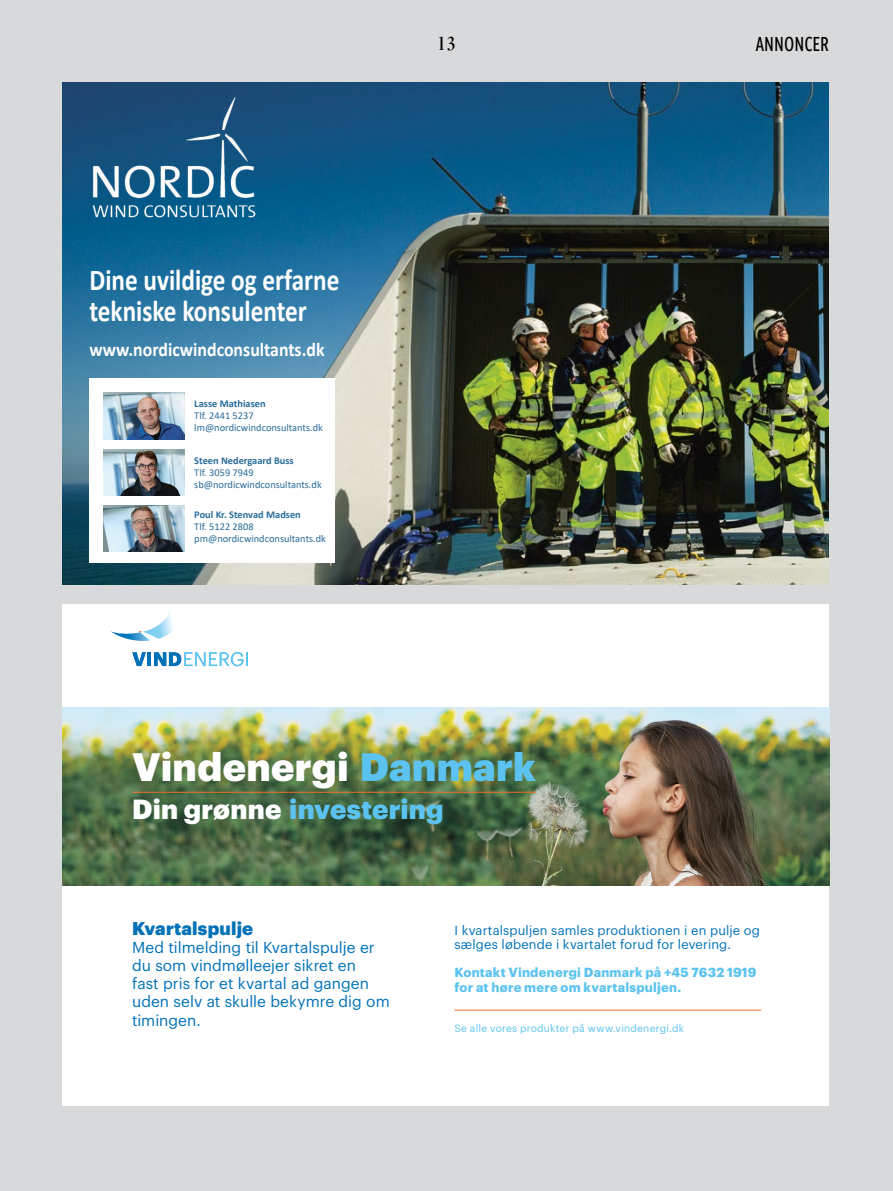
<style>
.page{position:relative;width:893px;height:1191px;background:#d8d9db}
.page>*{position:absolute;margin:0;border:0;box-sizing:border-box;transform-origin:0 0}
.t1{font:900 38.7px "Graphik";letter-spacing:.01em;color:#fff}
.t2{font:700 30.3px/30.3px "Calibri";color:#fff;scale:.83 1}
.t3{font:900 27.15px "Graphik";letter-spacing:.01em;color:#5cc3f0}
.t4{font:500 22.5px "Freight Sans Cmp Pro";color:#000}
.t5{font:500 21px "Freight Disp Cmp Pro";color:#000}
.t6{font:700 19.65px "Calibri";color:#fff;scale:.91 1}
.t7{font:900 18.15px "Graphik";letter-spacing:.01em;color:#0071b7}
.t8{font:15.45px/18.5px "Graphik";color:#0071b7}
.t9{font:12.9px/14.2px "Graphik";letter-spacing:.015em;color:#0071b7}
.t10{font:700 12.9px/14.2px "Graphik";letter-spacing:.02em;color:#5cc3f0}
.t11{font:10.35px/11.9px "Calibri";color:#296c9a}
.t12{font:700 10.35px "Calibri";color:#296c9a}
.t13{font:10.35px "Graphik";letter-spacing:.02em;color:#5cc3f0}
.s1{color:#5cc3f0}
.s2{color:#fff}
</style>
<div class="page">
<div style="left:63px;top:604px;width:766px;height:502px;background:#fff"></div>
<img style="left:63px;top:708px;width:766px;height:177px">
<hr style="left:132px;top:792px;width:404px;height:1px;background:#ea7231">
<hr style="left:454px;top:1009px;width:307px;height:1px;background:#ea7231">
<svg style="left:132px;top:652px;width:14px;height:14px"></svg>
<hr style="left:147px;top:652px;width:4px;height:14px;background:#0071b7">
<svg style="left:154px;top:652px;width:94px;height:14px"></svg>
<svg style="left:110px;top:612px;width:63px;height:29px"></svg>
<img style="left:63px;top:82px;width:765px;height:502px">
<div style="left:89px;top:379px;width:246px;height:184px;background:#fff"></div>
<img style="left:103px;top:505px;width:81px;height:46px">
<img style="left:103px;top:449px;width:81px;height:47px">
<img style="left:103px;top:393px;width:81px;height:46px">
<img style="left:89px;top:98px;width:168px;height:120px">
<h2 class="t2" style="left:89px;top:264px;width:303px">Dine uvildige og erfarne tekniske konsulenter</h2>
<p class="t6" style="left:89px;top:335px;width:260px">www.nordicwindconsultants.dk</p>
<p class="t12" style="left:194px;top:396px;width:73px">Lasse Mathiasen</p>
<p class="t11" style="left:194px;top:409px;width:130px">Tlf. 2441 5237 lm@nordicwindconsultants.dk</p>
<p class="t12" style="left:194px;top:453px;width:101px">Steen Nedergaard Buss</p>
<p class="t11" style="left:194px;top:466px;width:129px">Tlf. 3059 7949 sb@nordicwindconsultants.dk</p>
<p class="t12" style="left:194px;top:507px;width:108px">Poul Kr. Stenvad Madsen</p>
<p class="t11" style="left:194px;top:520px;width:133px">Tlf. 5122 2808 pm@nordicwindconsultants.dk</p>
<h3 class="t5" style="left:437px;top:29px;width:20px">13</h3>
<h3 class="t4" style="left:755px;top:28px;width:75px">ANNONCER</h3>
<h1 class="t1" style="left:132px;top:737px;width:405px">Vindenergi <span class="s1">Danmark</span></h1>
<h3 class="t3" style="left:132px;top:787px;width:313px"><span class="s2">Din grønne</span> investering</h3>
<p class="t7" style="left:132px;top:914px;width:123px">Kvartalspulje</p>
<p class="t8" style="left:132px;top:936px;width:259px">Med tilmelding til Kvartalspulje er du som vindmølleejer sikret en<br>fast pris for et kvartal ad gangen uden selv at skulle bekymre dig om timingen.</p>
<p class="t9" style="left:454px;top:921px;width:307px">I kvartalspuljen samles produktionen i en pulje og sælges løbende i kvartalet forud for levering.</p>
<p class="t10" style="left:454px;top:964px;width:304px">Kontakt Vindenergi Danmark på +45 7632 1919 for at høre mere om kvartalspuljen.</p>
<p class="t13" style="left:454px;top:1020px;width:231px">Se alle vores produkter på www.vindenergi.dk</p>
</div>
